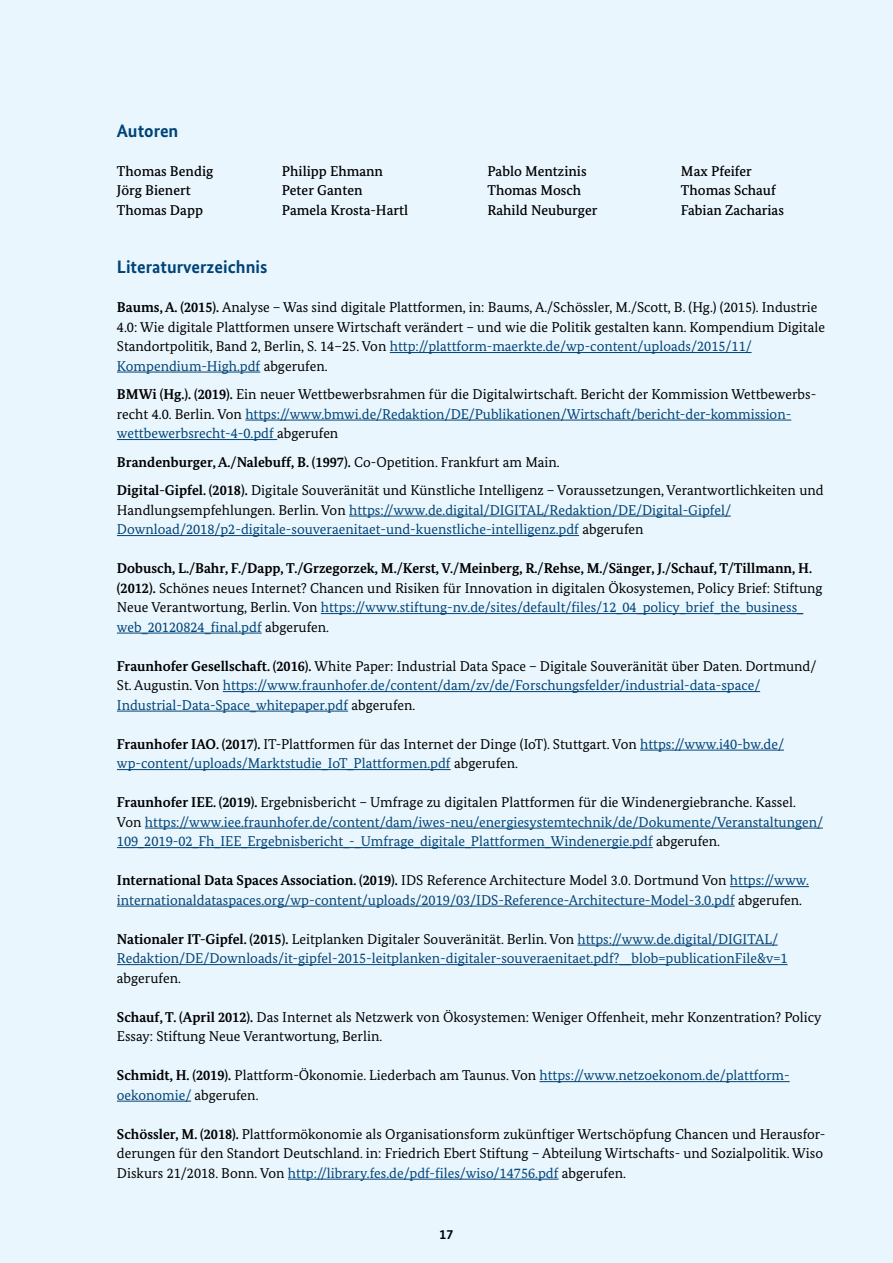
<style>
.page{position:relative;width:893px;height:1263px;background:#eaf6fe}
.page>*{position:absolute;margin:0;border:0;box-sizing:border-box;transform-origin:0 0}
.t1{font:700 18px "Bundes Sans";color:#004377}
.t2{font:14.25px/19.5px "Bundes Serif";color:#000}
.t3{font:14.25px/19.5px "Bundes Serif";color:#004377}
.t4{font:500 14.25px "Bundes Serif";color:#000}
.t5{font:700 14.25px "Bundes Serif";color:#000}
.t6{font:700 13.5px "Bundes Sans";color:#000}
.s1{font-weight:700}
.s2{color:#004377}
.s3{font-weight:400}
.s4{font-weight:700;color:#000}
.s5{color:#000}
</style>
<div class="page">
<hr style="left:390px;top:352px;width:362px;height:1px;background:#004377">
<hr style="left:117px;top:372px;width:143px;height:1px;background:#004377">
<hr style="left:245px;top:420px;width:546px;height:1px;background:#004377">
<hr style="left:117px;top:439px;width:160px;height:1px;background:#004377">
<hr style="left:349px;top:516px;width:382px;height:1px;background:#004377">
<hr style="left:117px;top:535px;width:462px;height:1px;background:#004377">
<hr style="left:321px;top:613px;width:482px;height:1px;background:#004377">
<hr style="left:117px;top:633px;width:145px;height:1px;background:#004377">
<hr style="left:223px;top:691px;width:537px;height:1px;background:#004377">
<hr style="left:117px;top:711px;width:231px;height:1px;background:#004377">
<hr style="left:640px;top:750px;width:144px;height:1px;background:#004377">
<hr style="left:117px;top:769px;width:334px;height:1px;background:#004377">
<hr style="left:145px;top:828px;width:678px;height:1px;background:#004377">
<hr style="left:117px;top:847px;width:536px;height:1px;background:#004377">
<hr style="left:730px;top:886px;width:79px;height:1px;background:#004377">
<hr style="left:117px;top:906px;width:618px;height:1px;background:#004377">
<hr style="left:577px;top:945px;width:201px;height:1px;background:#004377">
<hr style="left:117px;top:964px;width:671px;height:1px;background:#004377">
<hr style="left:539px;top:1081px;width:251px;height:1px;background:#004377">
<hr style="left:117px;top:1101px;width:74px;height:1px;background:#004377">
<hr style="left:288px;top:1179px;width:271px;height:1px;background:#004377">
<h3 class="t1" style="left:117px;top:119px;width:63px">Autoren</h3>
<p class="t4" style="left:117px;top:162px;width:98px">Thomas Bendig</p>
<p class="t4" style="left:282px;top:162px;width:103px">Philipp Ehmann</p>
<p class="t4" style="left:487px;top:162px;width:101px">Pablo Mentzinis</p>
<p class="t4" style="left:681px;top:162px;width:72px">Max Pfeifer</p>
<p class="t4" style="left:117px;top:181px;width:75px">Jörg Bienert</p>
<p class="t4" style="left:282px;top:181px;width:82px">Peter Ganten</p>
<p class="t4" style="left:487px;top:181px;width:95px">Thomas Mosch</p>
<p class="t4" style="left:681px;top:181px;width:97px">Thomas Schauf</p>
<p class="t4" style="left:117px;top:201px;width:88px">Thomas Dapp</p>
<p class="t4" style="left:282px;top:201px;width:128px">Pamela Krosta-Hartl</p>
<p class="t4" style="left:487px;top:201px;width:112px">Rahild Neuburger</p>
<p class="t4" style="left:681px;top:201px;width:105px">Fabian Zacharias</p>
<h3 class="t1" style="left:117px;top:256px;width:152px">Literaturverzeichnis</h3>
<p class="t2" style="left:117px;top:297px;width:709px"><span class="s1">Baums, A. (2015).</span> Analyse – Was sind digitale Plattformen, in: Baums, A./Schössler, M./Scott, B. (Hg.) (2015). Industrie 4.0: Wie digitale Plattformen unsere Wirtschaft verändert – und wie die Politik gestalten kann. Kompendium Digitale Standortpolitik, Band 2, Berlin, S. 14–25. Von <span class="s2">http://plattform-maerkte.de/wp-content/uploads/2015/11/ Kompendium-High.pdf</span> abgerufen.</p>
<p class="t2" style="left:117px;top:384px;width:701px"><span class="s1">BMWi (Hg.). (2019).</span> Ein neuer Wettbewerbsrahmen für die Digitalwirtschaft. Bericht der Kommission Wettbewerbs&shy;recht 4.0. Berlin. Von <span class="s2">https://www.bmwi.de/Redaktion/DE/Publikationen/Wirtschaft/bericht-der-kommission&shy;wettbewerbsrecht-4-0.pdf</span> abgerufen</p>
<p class="t5" style="left:117px;top:453px;width:444px">Brandenburger, A./Nalebuff, B. (1997). <span class="s3">Co-Opetition. Frankfurt am Main.</span></p>
<p class="t3" style="left:117px;top:480px;width:708px"><span class="s4">Digital-Gipfel. (2018).</span> <span class="s5">Digitale Souveränität und Künstliche Intelligenz – Voraussetzungen, Verantwortlichkeiten und<br>Handlungsempfehlungen. Berlin. Von</span> https://www.de.digital/DIGITAL/Redaktion/DE/Digital-Gipfel/<br>Download/2018/p2-digitale-souveraenitaet-und-kuenstliche-intelligenz.pdf <span class="s5">abgerufen</span></p>
<p class="t2" style="left:117px;top:558px;width:707px"><span class="s1">Dobusch, L./Bahr, F./Dapp, T./Grzegorzek, M./Kerst, V./Meinberg, R./Rehse, M./Sänger, J./Schauf, T/Tillmann, H. (2012).</span> Schönes neues Internet? Chancen und Risiken für Innovation in digitalen Ökosystemen, Policy Brief: Stiftung Neue Verantwortung, Berlin. Von <span class="s2">https://www.stiftung-nv.de/sites/default/files/12_04_policy_brief_the_business_ web_20120824_final.pdf</span> abgerufen.</p>
<p class="t3" style="left:117px;top:656px;width:701px"><span class="s4">Fraunhofer Gesellschaft. (2016).</span> <span class="s5">White Paper: Industrial Data Space – Digitale Souveränität über Daten. Dortmund/<br>St. Augustin. Von</span> https://www.fraunhofer.de/content/dam/zv/de/Forschungsfelder/industrial-data-space/<br>Industrial-Data-Space_whitepaper.pdf <span class="s5">abgerufen.</span></p>
<p class="t3" style="left:117px;top:734px;width:669px"><span class="s4">Fraunhofer IAO. (2017).</span> <span class="s5">IT-Plattformen für das Internet der Dinge (IoT). Stuttgart. Von</span> https://www.i40-bw.de/ wp-content/uploads/Marktstudie_IoT_Plattformen.pdf <span class="s5">abgerufen.</span></p>
<p class="t3" style="left:117px;top:792px;width:708px"><span class="s4">Fraunhofer IEE. (2019).</span> <span class="s5">Ergebnisbericht – Umfrage zu digitalen Plattformen für die Windenergiebranche. Kassel.<br>Von</span> https://www.iee.fraunhofer.de/content/dam/iwes-neu/energiesystemtechnik/de/Dokumente/Veranstaltungen/<br>109_2019-02_Fh_IEE_Ergebnisbericht_-_Umfrage_digitale_Plattformen_Windenergie.pdf <span class="s5">abgerufen.</span></p>
<p class="t3" style="left:117px;top:870px;width:693px"><span class="s4">International Data Spaces Association. (2019).</span> <span class="s5">IDS Reference Architecture Model 3.0. Dortmund Von</span> https://www. internationaldataspaces.org/wp-content/uploads/2019/03/IDS-Reference-Architecture-Model-3.0.pdf <span class="s5">abgerufen.</span></p>
<p class="t3" style="left:117px;top:929px;width:672px"><span class="s4">Nationaler IT-Gipfel. (2015).</span> <span class="s5">Leitplanken Digitaler Souveränität. Berlin. Von</span> https://www.de.digital/DIGITAL/<br>Redaktion/DE/Downloads/it-gipfel-2015-leitplanken-digitaler-souveraenitaet.pdf?__blob=publicationFile&amp;v=1 <span class="s5">abgerufen.</span></p>
<p class="t2" style="left:117px;top:1007px;width:706px"><span class="s1">Schauf, T. (April 2012).</span> Das Internet als Netzwerk von Ökosystemen: Weniger Offenheit, mehr Konzentration? Policy<br>Essay: Stiftung Neue Verantwortung, Berlin.</p>
<p class="t2" style="left:117px;top:1065px;width:674px"><span class="s1">Schmidt, H. (2019).</span> Plattform-Ökonomie. Liederbach am Taunus. Von <span class="s2">https://www.netzoekonom.de/plattform&shy;oekonomie/</span> abgerufen.</p>
<p class="t2" style="left:117px;top:1124px;width:710px"><span class="s1">Schössler, M. (2018).</span> Plattformökonomie als Organisationsform zukünftiger Wertschöpfung Chancen und Herausfor&shy;derungen für den Standort Deutschland. in: Friedrich Ebert Stiftung – Abteilung Wirtschafts- und Sozialpolitik. Wiso<br>Diskurs 21/2018. Bonn. Von <span class="s2">http://library.fes.de/pdf-files/wiso/14756.pdf</span> abgerufen.</p>
<p class="t6" style="left:440px;top:1226px;width:15px">17</p>
</div>
